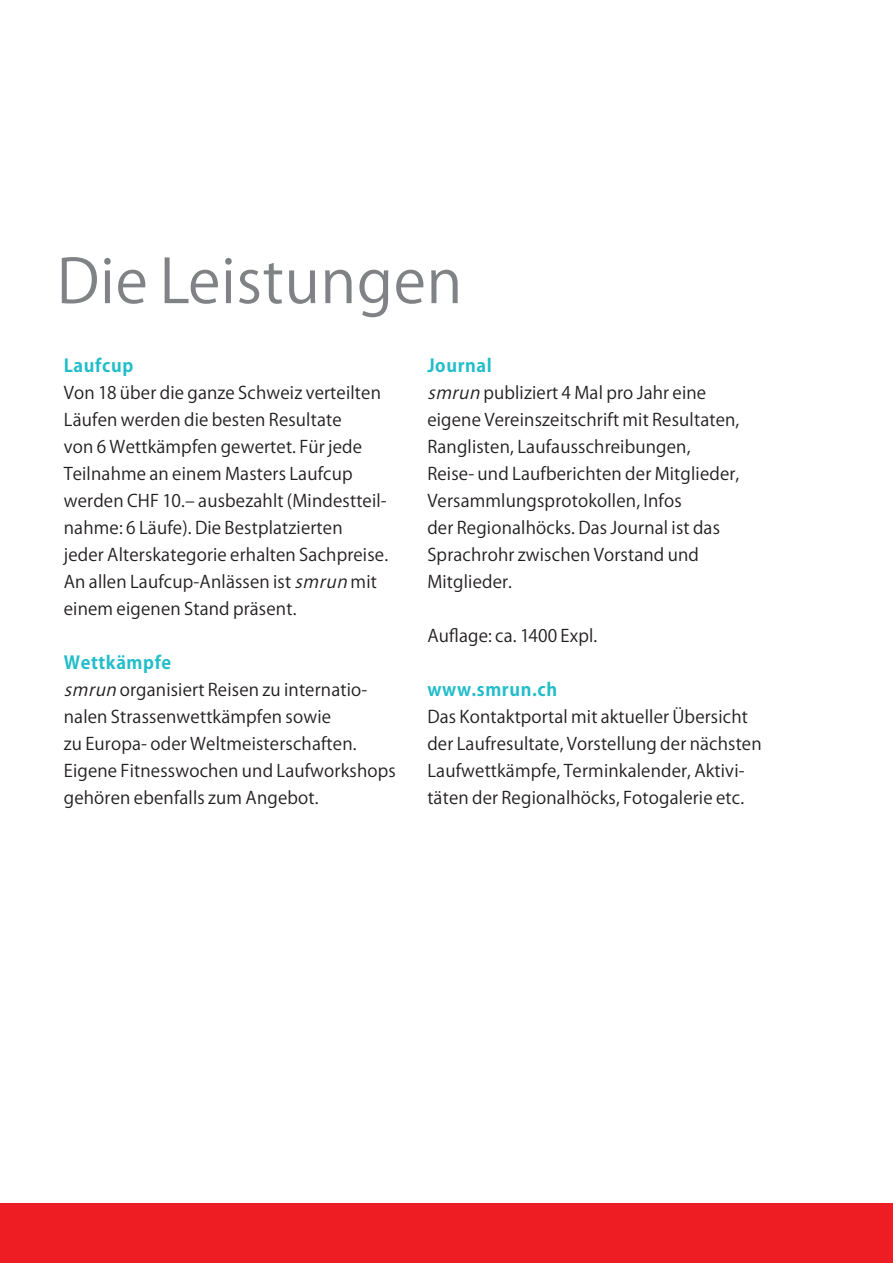
<style>
.page{position:relative;width:893px;height:1263px;background:#fff}
.page>*{position:absolute;margin:0;border:0;box-sizing:border-box;transform-origin:0 0}
.titel{font:60px "Koz Go Pro";letter-spacing:.01em;color:#808285}
.ut{font:700 17.7px "Koz Go Pro";letter-spacing:.035em;color:#21bdc9}
.gt{font:17.25px/27px "Koz Go Pro";letter-spacing:.01em;color:#231f20}
.s1{font-style:italic}
</style>
<div class="page">
<div style="left:0;top:1203px;width:893px;height:60px;background:#ee1d23"></div>
<p class="titel" style="left:57px;top:242px;width:407px">Die Leistungen</p>
<p class="ut" style="left:64px;top:354px;width:71px">Laufcup</p>
<p class="gt" style="left:64px;top:379px;width:326px">Von 18 über die ganze Schweiz verteilten Läufen werden die besten Resultate<br>von 6 Wettkämpfen gewertet. Für jede Teilnahme an einem Masters Laufcup werden CHF 10.– ausbezahlt (Mindestteil&shy;nahme: 6 Läufe). Die Bestplatzierten<br>jeder Alterskategorie erhalten Sachpreise.<br>An allen Laufcup-Anlässen ist <span class="s1">smrun</span> mit einem eigenen Stand präsent.</p>
<p class="ut" style="left:64px;top:651px;width:109px">Wettkämpfe</p>
<p class="gt" style="left:64px;top:676px;width:334px"><span class="s1">smrun</span> organisiert Reisen zu internatio&shy;nalen Strassenwettkämpfen sowie<br>zu Europa- oder Weltmeisterschaften.<br>Eigene Fitnesswochen und Laufworkshops gehören ebenfalls zum Angebot.</p>
<p class="ut" style="left:427px;top:354px;width:66px">Journal</p>
<p class="gt" style="left:427px;top:379px;width:314px"><span class="s1">smrun</span> publiziert 4 Mal pro Jahr eine eigene Vereinszeitschrift mit Resultaten, Ranglisten, Laufausschreibungen, Reise- und Laufberichten der Mitglieder, Versammlungsprotokollen, Infos<br>der Regionalhöcks. Das Journal ist das Sprachrohr zwischen Vorstand und Mitglieder.</p>
<p class="gt" style="left:427px;top:622px;width:172px">Auflage: ca. 1400 Expl.</p>
<p class="ut" style="left:427px;top:678px;width:131px">www.smrun.ch</p>
<p class="gt" style="left:427px;top:703px;width:336px">Das Kontaktportal mit aktueller Übersicht der Laufresultate, Vorstellung der nächsten Laufwettkämpfe, Terminkalender, Aktivi&shy;täten der Regionalhöcks, Fotogalerie etc.</p>
</div>
